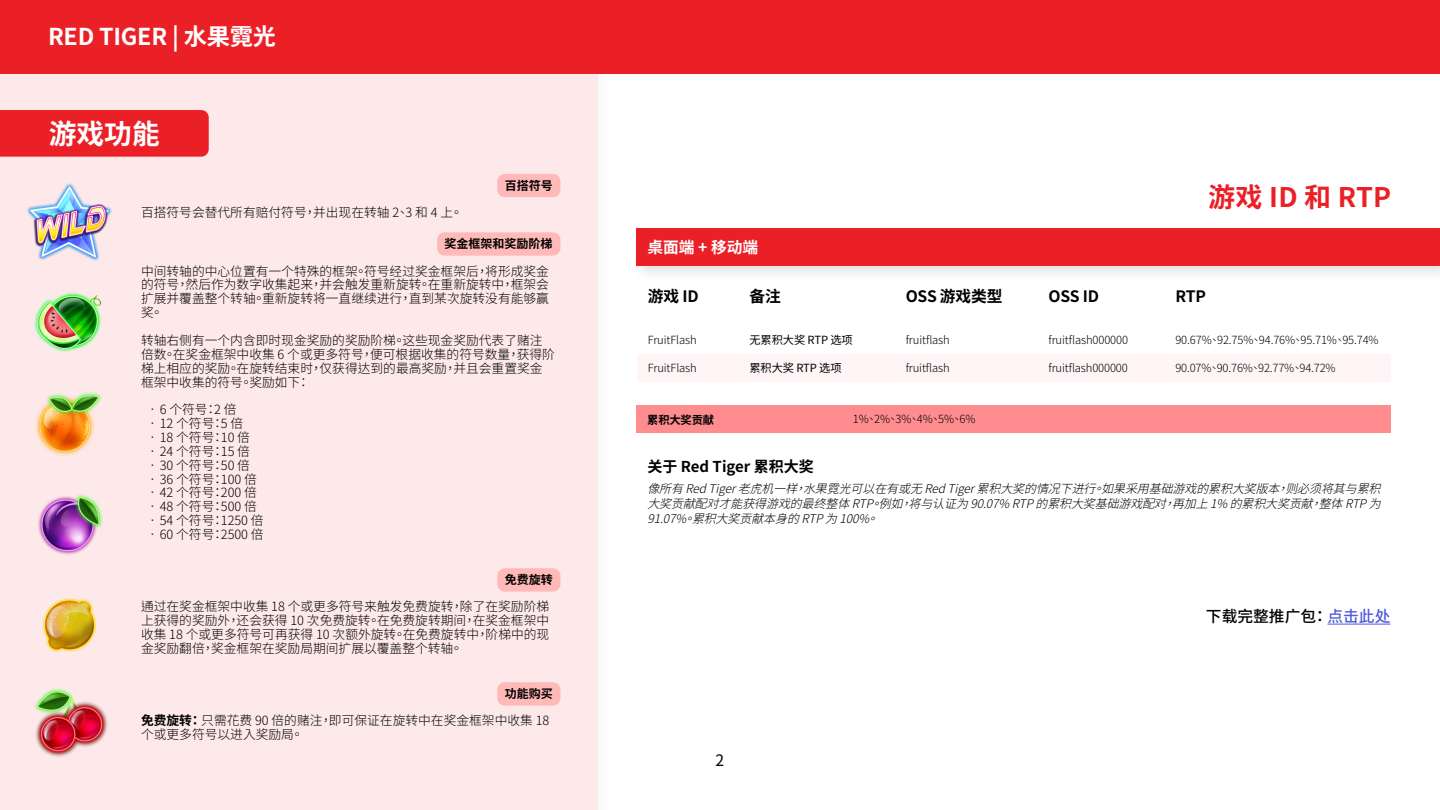
<style>
.page{position:relative;width:1440px;height:810px;background:#fff}
.page>*{position:absolute;margin:0;border:0;box-sizing:border-box;transform-origin:0 0}
.t1{font:700 27.75px "Noto Sans CJ Ktc";color:#fff}
.t2{font:700 27px "Noto Sans CJ Ktc";letter-spacing:.01em;color:#eb2027}
.t3{font:700 23.25px "Noto Sans CJ Ktc";letter-spacing:-.01em;color:#fff}
.t4{font:700 15.75px "Noto Sans CJ Ktc";letter-spacing:-.01em;color:#000}
.t5{font:500 15.75px "Noto Sans CJ Ktc";color:#000}
.t6{font:700 15.75px "Noto Sans CJ Ktc";color:#fff}
.t7{font:15.75px "Noto Sans CJ Ktc";color:#000}
.t8{font:700 15px "Noto Sans CJ Ktc";color:#000}
.t9{font:300 12.75px/13.9px "Noto Sans CJ Ktc";color:#000;text-align:justify}
.t10{font:italic 300 12px/15px "Noto Sans CJ Ktc";color:#000;text-align:justify}
.t11{font:700 12px "Noto Sans CJ Ktc";color:#000}
.t12{font:300 11.25px "Noto Sans CJ Ktc";letter-spacing:-.01em;color:#000}
.t13{font:11.25px "Noto Sans CJ Ktc";letter-spacing:-.01em;color:#000}
.t14{font:700 11.25px "Noto Sans CJ Ktc";letter-spacing:-.01em;color:#000}
.s1{font-weight:700}
.s2{color:#4f5cd6}
</style>
<div class="page">
<div style="left:0;top:0;width:598px;height:810px;background:#fde9e9"></div>
<div style="left:637px;top:354px;width:753px;height:28px;background:#fff5f6"></div>
<div style="left:636px;top:405px;width:754px;height:28px;background:#ff8c8f"></div>
<img style="left:27px;top:183px;width:85px;height:78px">
<img style="left:35px;top:392px;width:67px;height:64px">
<img style="left:38px;top:494px;width:65px;height:61px">
<img style="left:43px;top:598px;width:54px;height:54px">
<img style="left:34px;top:688px;width:74px;height:69px">
<img style="left:34px;top:292px;width:68px;height:60px">
<div style="left:0;top:0;width:1440px;height:74px;background:#eb2027"></div>
<div style="left:0;top:110px;width:209px;height:47px;background:#eb2027"></div>
<div style="left:630px;top:223px;width:810px;height:59px;background:#000;opacity:.12"></div>
<div style="left:636px;top:229px;width:804px;height:37px;background:#eb2027"></div>
<div style="left:497px;top:174px;width:63px;height:23px;background:#ffb9b8;border-radius:8px"></div>
<div style="left:437px;top:232px;width:123px;height:24px;background:#ffb9b8;border-radius:8px"></div>
<div style="left:497px;top:568px;width:63px;height:24px;background:#ffb9b8;border-radius:8px"></div>
<div style="left:497px;top:682px;width:63px;height:24px;background:#ffb9b8;border-radius:8px"></div>
<hr style="left:1328px;top:624px;width:62px;height:1px;background:#4f5cd6">
<h3 class="t3" style="left:48px;top:24px;width:230px">RED TIGER | 水果霓光</h3>
<h1 class="t1" style="left:49px;top:118px;width:112px">游戏功能</h1>
<p class="t9" style="left:141px;top:206px;width:323px">百搭符号会替代所有赔付符号，并出现在转轴 2、3 和 4 上。</p>
<p class="t11" style="left:505px;top:179px;width:49px">百搭符号</p>
<p class="t11" style="left:445px;top:237px;width:109px">奖金框架和奖励阶梯</p>
<p class="t9" style="left:141px;top:264px;width:409px">中间转轴的中心位置有一个特殊的框架。符号经过奖金框架后，将形成奖金的符号，然后作为数字收集起来，并会触发重新旋转。在重新旋转中，框架会扩展并覆盖整个转轴。重新旋转将一直继续进行，直到某次旋转没有能够赢奖。</p>
<p class="t9" style="left:141px;top:334px;width:416px;text-align:left">转轴右侧有一个内含即时现金奖励的奖励阶梯。这些现金奖励代表了赌注倍数。在奖金框架中收集 6 个或更多符号，便可根据收集的符号数量，获得阶梯上相应的奖励。在旋转结束时，仅获得达到的最高奖励，并且会重置奖金框架中收集的符号。奖励如下：</p>
<p class="t9" style="left:146px;top:403px;width:92px">•6 个符号：2 倍</p>
<p class="t9" style="left:146px;top:417px;width:99px">•12 个符号：5 倍</p>
<p class="t9" style="left:146px;top:431px;width:105px">•18 个符号：10 倍</p>
<p class="t9" style="left:146px;top:445px;width:105px">•24 个符号：15 倍</p>
<p class="t9" style="left:146px;top:458px;width:105px">•30 个符号：50 倍</p>
<p class="t9" style="left:146px;top:472px;width:112px">•36 个符号：100 倍</p>
<p class="t9" style="left:146px;top:486px;width:112px">•42 个符号：200 倍</p>
<p class="t9" style="left:146px;top:500px;width:112px">•48 个符号：500 倍</p>
<p class="t9" style="left:146px;top:514px;width:119px">•54 个符号：1250 倍</p>
<p class="t9" style="left:146px;top:528px;width:119px">•60 个符号：2500 倍</p>
<p class="t11" style="left:505px;top:573px;width:49px">免费旋转</p>
<p class="t9" style="left:141px;top:600px;width:410px">通过在奖金框架中收集 18 个或更多符号来触发免费旋转，除了在奖励阶梯上获得的奖励外，还会获得 10 次免费旋转。在免费旋转期间，在奖金框架中收集 18 个或更多符号可再获得 10 次额外旋转。在免费旋转中，阶梯中的现金奖励翻倍，奖金框架在奖励局期间扩展以覆盖整个转轴。</p>
<p class="t11" style="left:505px;top:687px;width:49px">功能购买</p>
<p class="t9" style="left:141px;top:714px;width:410px"><span class="s1">免费旋转：</span> 只需花费 90 倍的赌注，即可保证在旋转中在奖金框架中收集 18个或更多符号以进入奖励局。</p>
<p class="t6" style="left:647px;top:238px;width:112px">桌面端 + 移动端</p>
<p class="t4" style="left:648px;top:288px;width:52px">游戏 ID</p>
<p class="t12" style="left:648px;top:334px;width:51px">FruitFlash</p>
<p class="t12" style="left:648px;top:361px;width:51px">FruitFlash</p>
<p class="t4" style="left:750px;top:288px;width:33px">备注</p>
<p class="t13" style="left:750px;top:334px;width:105px">无累积大奖 RTP 选项</p>
<p class="t13" style="left:750px;top:361px;width:94px">累积大奖 RTP 选项</p>
<p class="t4" style="left:906px;top:288px;width:98px">OSS 游戏类型</p>
<p class="t12" style="left:906px;top:334px;width:46px">fruitflash</p>
<p class="t12" style="left:906px;top:361px;width:46px">fruitflash</p>
<p class="t14" style="left:647px;top:413px;width:68px">累积大奖贡献</p>
<p class="t12" style="left:853px;top:413px;width:124px">1%、2%、3%、4%、5%、6%</p>
<p class="t4" style="left:1048px;top:288px;width:52px">OSS ID</p>
<p class="t12" style="left:1048px;top:334px;width:81px">fruitflash000000</p>
<p class="t12" style="left:1048px;top:361px;width:81px">fruitflash000000</p>
<h2 class="t2" style="left:1208px;top:182px;width:185px">游戏 ID 和 RTP</h2>
<p class="t4" style="left:1175px;top:288px;width:32px">RTP</p>
<p class="t12" style="left:1175px;top:334px;width:205px">90.67%、92.75%、94.76%、95.71%、95.74%</p>
<p class="t12" style="left:1175px;top:361px;width:162px">90.07%、90.76%、92.77%、94.72%</p>
<p class="t8" style="left:647px;top:458px;width:168px">关于 Red Tiger 累积大奖</p>
<p class="t10" style="left:647px;top:481px;width:742px">像所有RedTiger老虎机一样，水果霓光可以在有或无RedTiger累积大奖的情况下进行。如果采用基础游戏的累积大奖版本，则必须将其与累积大奖贡献配对才能获得游戏的最终整体RTP。例如，将与认证为90.07%RTP的累积大奖基础游戏配对，再加上1%的累积大奖贡献，整体RTP为91.07%。累积大奖贡献本身的RTP为100%。</p>
<p class="t7" style="left:716px;top:751px;width:10px">2</p>
<p class="t5" style="left:1206px;top:607px;width:186px">下载完整推广包： <span class="s2">点击此处</span></p>
</div>
